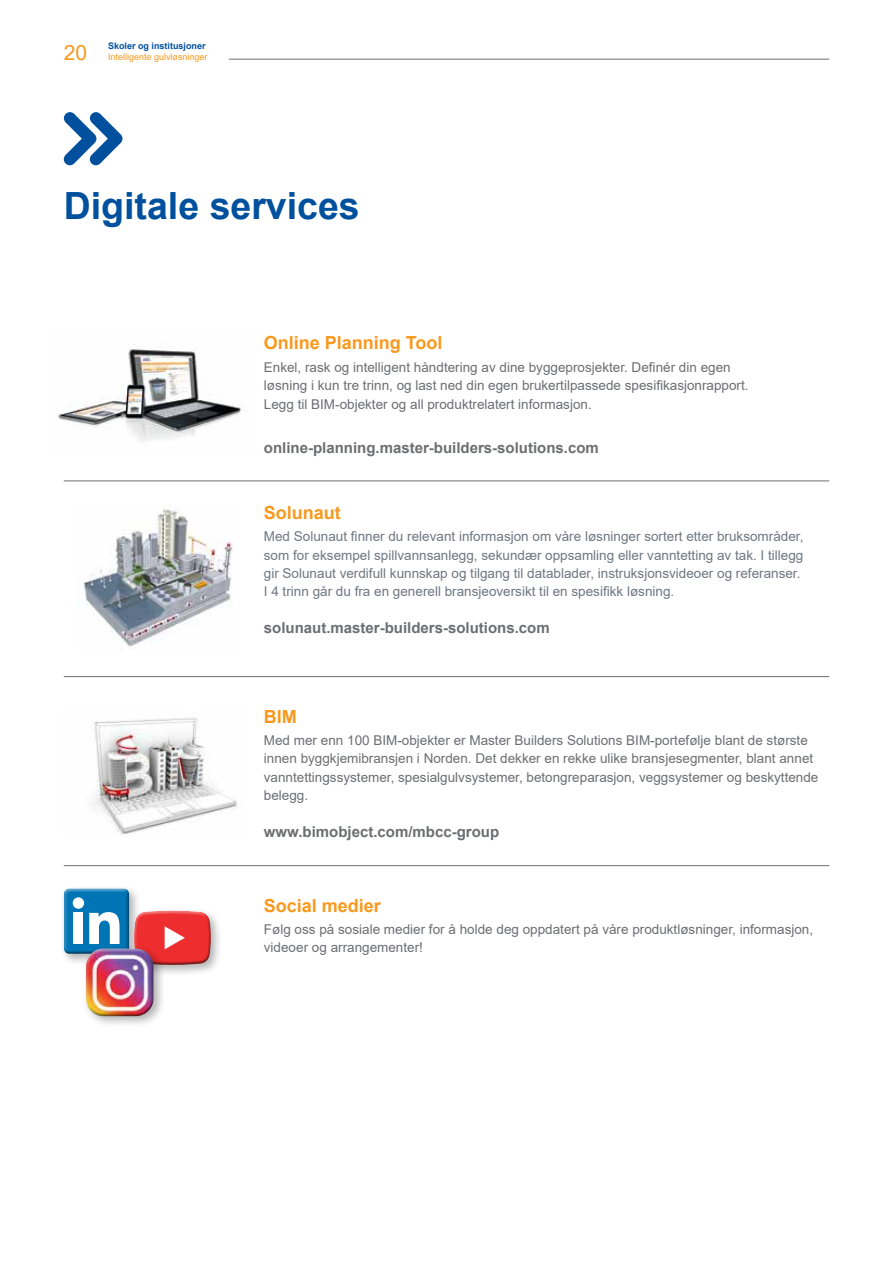
<style>
.page{position:relative;width:893px;height:1263px;background:#fff}
.page>*{position:absolute;margin:0;border:0;box-sizing:border-box;transform-origin:0 0}
.t1{font:700 37.5px "Arial";color:#00509e}
.t2{font:21px "Arial";color:#f8991d}
.t3{font:700 18px "Arial";color:#f8991d}
.t4{font:700 15px "Arial";color:#6d6e71}
.t5{font:13.5px/18.3px "Arial";color:#6d6e71}
.t6{font:13.5px/18.3px "Arial";color:#6e7781}
.t7{font:9px "Arial";color:#f8991d}
.t8{font:700 9px "Arial";color:#00509e}
</style>
<div class="page">
<hr style="left:229px;top:59px;width:600px;height:1px;background:#6d6e71">
<img style="left:57px;top:349px;width:186px;height:93px">
<img style="left:83px;top:505px;width:150px;height:142px">
<img style="left:92px;top:717px;width:145px;height:118px">
<hr style="left:64px;top:480px;width:765px;height:1px;background:#6d6e71">
<hr style="left:64px;top:676px;width:765px;height:1px;background:#6d6e71">
<hr style="left:64px;top:865px;width:765px;height:1px;background:#6d6e71">
<svg style="left:64px;top:112px;width:58px;height:53px"></svg>
<div style="left:60px;top:884px;width:81px;height:82px;background:#000;opacity:.3"></div>
<div style="left:61px;top:886px;width:69px;height:67px;background:#fff;opacity:.5"></div>
<div style="left:61px;top:889px;width:69px;height:66px;background:#000;opacity:.5"></div>
<div style="left:130px;top:906px;width:93px;height:71px;background:#000;opacity:.3"></div>
<div style="left:132px;top:910px;width:80px;height:50px;background:#fff;opacity:.5"></div>
<div style="left:134px;top:915px;width:78px;height:52px;background:#000;opacity:.5"></div>
<div style="left:81px;top:944px;width:85px;height:84px;background:#000;opacity:.3"></div>
<div style="left:82px;top:946px;width:73px;height:62px;background:#fff;opacity:.5"></div>
<div style="left:84px;top:954px;width:73px;height:66px;background:#000;opacity:.5"></div>
<h2 class="t2" style="left:64px;top:38px;width:25px">20</h2>
<p class="t8" style="left:108px;top:40px;width:99px">Skoler og institusjoner</p>
<p class="t7" style="left:108px;top:50px;width:101px">Intelligente gulvløsninger</p>
<h1 class="t1" style="left:64px;top:179px;width:297px">Digitale services</h1>
<h3 class="t3" style="left:264px;top:330px;width:180px">Online Planning Tool</h3>
<p class="t5" style="left:264px;top:358px;width:486px">Enkel, rask og intelligent håndtering av dine byggeprosjekter. Definér din egen løsning i kun tre trinn, og last ned din egen brukertilpassede spesifikasjonrapport.<br>Legg til BIM-objekter og all produktrelatert informasjon.</p>
<p class="t4" style="left:264px;top:437px;width:337px">online-planning.master-builders-solutions.com</p>
<h3 class="t3" style="left:264px;top:500px;width:79px">Solunaut</h3>
<p class="t6" style="left:264px;top:527px;width:541px">Med Solunaut finner du relevant informasjon om våre løsninger sortert etter bruksområder, som for eksempel spillvannsanlegg, sekundær oppsamling eller vanntetting av tak. I tillegg gir Solunaut verdifull kunnskap og tilgang til datablader, instruksjonsvideoer og referanser.<br>I 4 trinn går du fra en generell bransjeoversikt til en spesifikk løsning.</p>
<p class="t4" style="left:264px;top:617px;width:287px">solunaut.master-builders-solutions.com</p>
<h3 class="t3" style="left:264px;top:703px;width:34px">BIM</h3>
<p class="t5" style="left:264px;top:731px;width:556px">Med mer enn 100 BIM-objekter er Master Builders Solutions BIM-portefølje blant de største innen byggkjemibransjen i Norden. Det dekker en rekke ulike bransjesegmenter, blant annet vanntettingssystemer, spesialgulvsystemer, betongreparasjon, veggsystemer og beskyttende belegg.</p>
<p class="t4" style="left:264px;top:821px;width:237px">www.bimobject.com/mbcc-group</p>
<h3 class="t3" style="left:264px;top:892px;width:119px">Social medier</h3>
<p class="t5" style="left:264px;top:920px;width:551px">Følg oss på sosiale medier for å holde deg oppdatert på våre produktløsninger, informasjon, videoer og arrangementer!</p>
</div>
